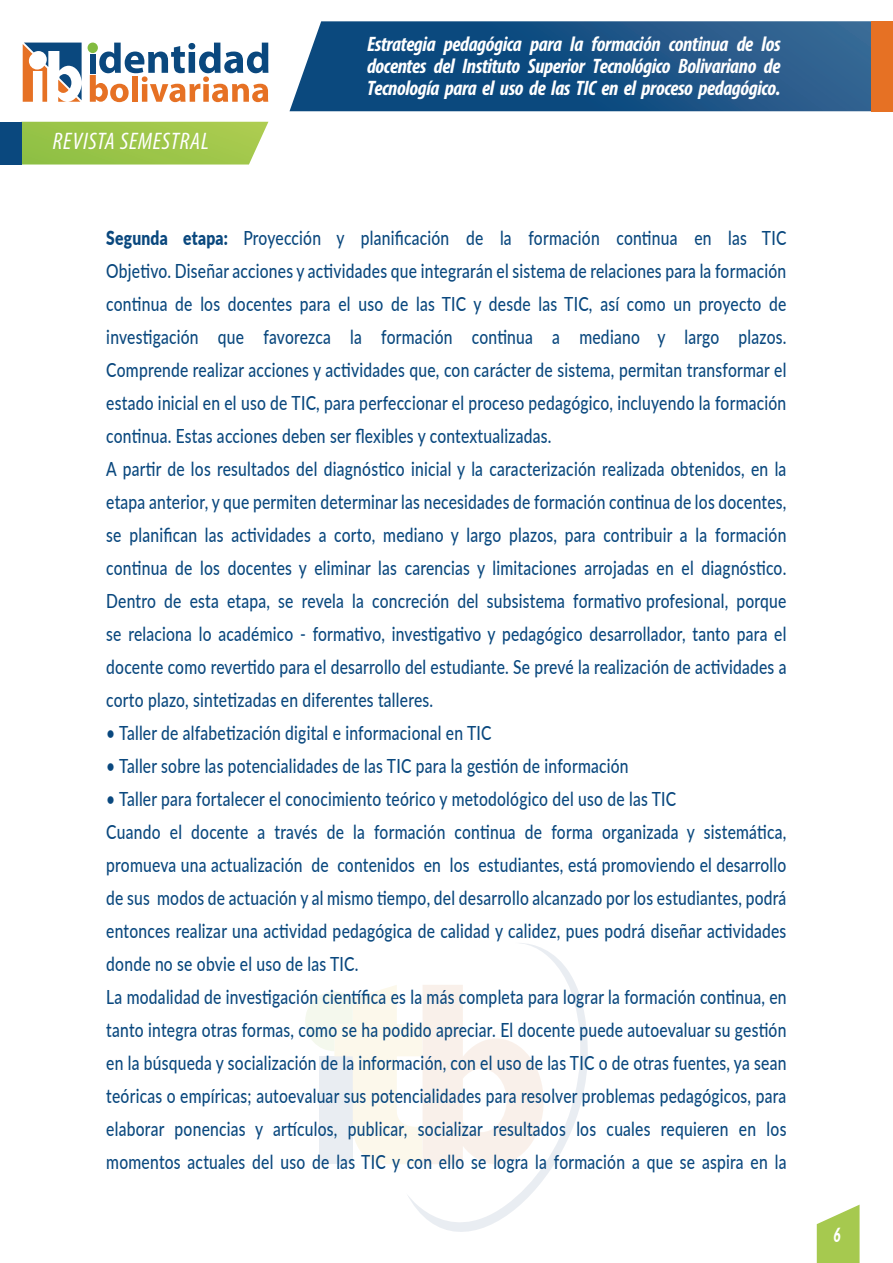
<style>
.page{position:relative;width:893px;height:1263px;background:#fff}
.page>*{position:absolute;margin:0;border:0;box-sizing:border-box;transform-origin:0 0}
.t1{font:italic condensed 24px "Myriad Pro";letter-spacing:.03em;color:#fff}
.t2{font:italic 700 condensed 21px/22.5px "Myriad Pro";letter-spacing:-.02em;color:#fff;text-align:justify}
.t3{font:500 19.5px/33px "Lato";letter-spacing:.015em;color:#0a487e;scale:.8 1}
.t4{font:italic 900 19.5px "Lato";color:#fff;scale:.66 1}
.s1{font-weight:900}
</style>
<div class="page">
<svg style="left:305px;top:985px;width:101px;height:179px"></svg>
<svg style="left:406px;top:943px;width:182px;height:289px"></svg>
<svg style="left:290px;top:21px;width:582px;height:90px;background:#205788"></svg>
<div style="left:88px;top:43px;width:10px;height:10px;background:#82bb40;border-radius:5px"></div>
<svg style="left:90px;top:43px;width:178px;height:59px"></svg>
<svg style="left:23px;top:43px;width:59px;height:59px"></svg>
<svg style="left:21px;top:122px;width:247px;height:43px;background:#a1c752"></svg>
<div style="left:0;top:122px;width:21px;height:43px;background:#0a487e"></div>
<div style="left:872px;top:21px;width:21px;height:90px;background:#e67124"></div>
<svg style="left:817px;top:1204px;width:43px;height:59px"></svg>
<p class="t1" style="left:53px;top:127px;width:158px">REVISTA SEMESTRAL</p>
<p class="t2" style="left:367px;top:32px;width:415px">Estrategia pedagógica para la formación continua de los docentes del Instituto Superior Tecnológico Bolivariano de Tecnología para el uso de las TIC en el proceso pedagógico.</p>
<p class="t3" style="left:106px;top:220px;width:852px"><span class="s1">Segunda etapa:</span> Proyección y planificación de la formación continua en las TIC Objetivo. Diseñar acciones y actividades que integrarán el sistema de relaciones para la formación continua de los docentes para el uso de las TIC y desde las TIC, así como un proyecto de investigación que favorezca la formación continua a mediano y largo plazos.<br>Comprende realizar acciones y actividades que, con carácter de sistema, permitan transformar el estado inicial en el uso de TIC, para perfeccionar el proceso pedagógico, incluyendo la formación continua. Estas acciones deben ser flexibles y contextualizadas.<br>A partir de los resultados del diagnóstico inicial y la caracterización realizada obtenidos, en la etapa anterior, y que permiten determinar las necesidades de formación continua de los docentes, se planifican las actividades a corto, mediano y largo plazos, para contribuir a la formación continua de los docentes y eliminar las carencias y limitaciones arrojadas en el diagnóstico.<br>Dentro de esta etapa, se revela la concreción del subsistema formativo profesional, porque se relaciona lo académico - formativo, investigativo y pedagógico desarrollador, tanto para el docente como revertido para el desarrollo del estudiante. Se prevé la realización de actividades a corto plazo, sintetizadas en diferentes talleres.</p>
<p class="t3" style="left:106px;top:715px;width:483px">• Taller de alfabetización digital e informacional en TIC</p>
<p class="t3" style="left:106px;top:748px;width:654px">• Taller sobre las potencialidades de las TIC para la gestión de información</p>
<p class="t3" style="left:106px;top:781px;width:852px">• Taller para fortalecer el conocimiento teórico y metodológico del uso de las TIC<br>Cuando el docente a través de la formación continua de forma organizada y sistemática, promueva una actualización de contenidos en los estudiantes, está promoviendo el desarrollo de sus modos de actuación y al mismo tiempo, del desarrollo alcanzado por los estudiantes, podrá entonces realizar una actividad pedagógica de calidad y calidez, pues podrá diseñar actividades donde no se obvie el uso de las TIC.<br>La modalidad de investigación científica es la más completa para lograr la formación continua, en tanto integra otras formas, como se ha podido apreciar. El docente puede autoevaluar su gestión en la búsqueda y socialización de la información, con el uso de las TIC o de otras fuentes, ya sean teóricas o empíricas; autoevaluar sus potencialidades para resolver problemas pedagógicos, para elaborar ponencias y artículos, publicar, socializar resultados los cuales requieren en los momentos actuales del uso de las TIC y con ello se logra la formación a que se aspira en la</p>
<p class="t4" style="left:833px;top:1220px;width:12px">6</p>
</div>
